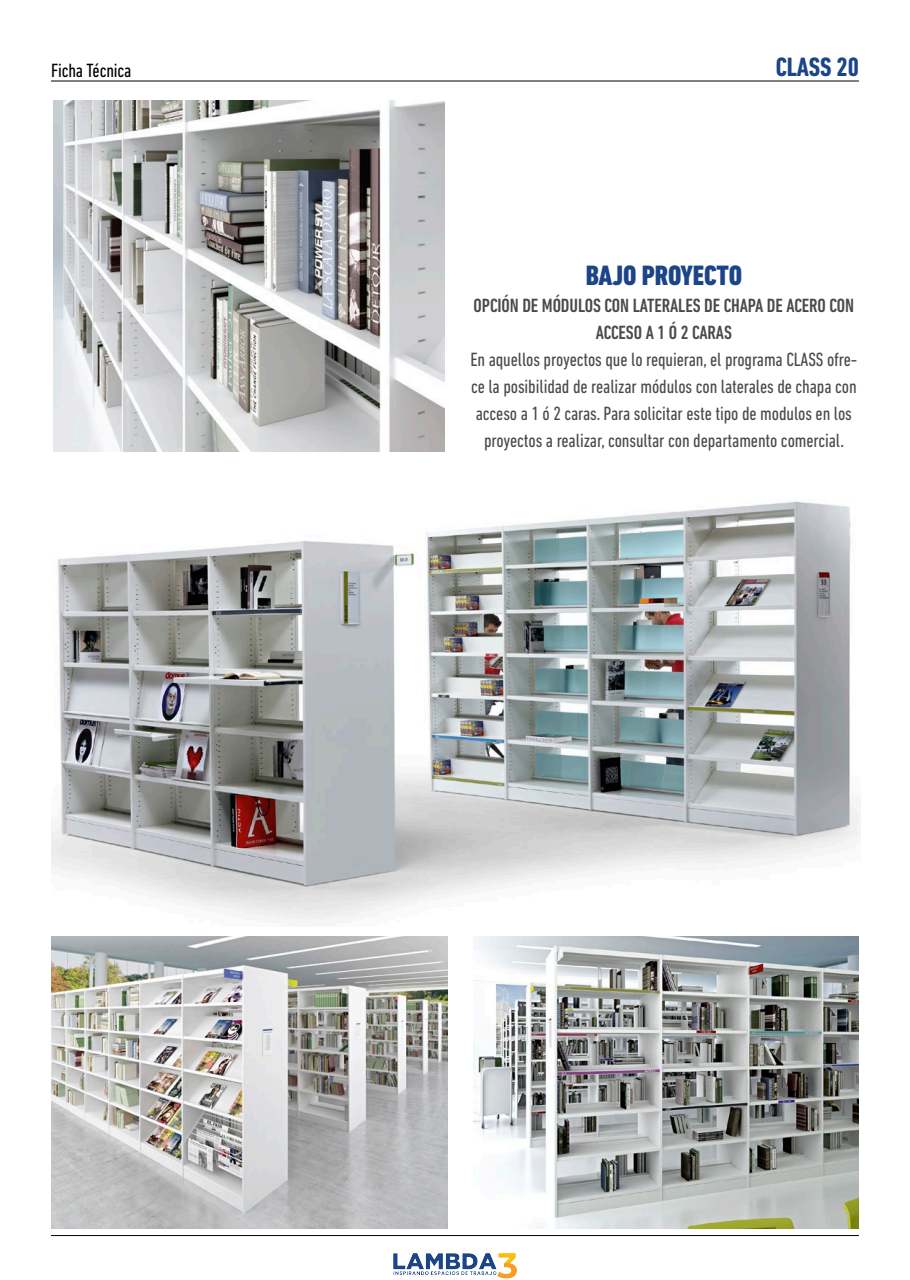
<style>
.page{position:relative;width:910px;height:1280px;background:#fff}
.page>*{position:absolute;margin:0;border:0;box-sizing:border-box;transform-origin:0 0}
.t1{font:800 condensed 28.5px "DIN Next LT Pro";letter-spacing:-.005em;color:#1b4489}
.t2{font:700 condensed 27px "DIN Next LT Pro";letter-spacing:-.005em;color:#1b4489}
.t3{font:condensed 19.5px/27px "DIN Next LT Pro";letter-spacing:-.005em;color:#4a4a49;text-align:center}
.t4{font:500 condensed 19.5px/27px "DIN Next LT Pro";letter-spacing:-.005em;color:#4a4a49;text-align:center}
.t5{font:condensed 19.5px "DIN Next LT Pro";letter-spacing:-.005em;color:#000}
</style>
<div class="page">
<hr style="left:51px;top:81px;width:808px;height:1px;background:#000">
<hr style="left:51px;top:1235px;width:808px;height:1px;background:#000">
<img style="left:51px;top:937px;width:397px;height:292px">
<img style="left:51px;top:501px;width:808px;height:420px">
<img style="left:54px;top:101px;width:391px;height:350px">
<img style="left:473px;top:937px;width:386px;height:292px">
<img style="left:393px;top:1253px;width:124px;height:26px">
<p class="t5" style="left:51px;top:59px;width:82px">Ficha Técnica</p>
<h2 class="t2" style="left:776px;top:51px;width:85px">CLASS 20</h2>
<h1 class="t1" style="left:586px;top:259px;width:158px">BAJO PROYECTO</h1>
<p class="t4" style="left:474px;top:291px;width:382px">OPCIÓN DE MÓDULOS CON LATERALES DE CHAPA DE ACERO CON<br>ACCESO A 1 Ó 2 CARAS</p>
<p class="t3" style="left:470px;top:345px;width:388px">En aquellos proyectos que lo requieran, el programa CLASS ofre&shy;ce la posibilidad de realizar módulos con laterales de chapa con acceso a 1 ó 2 caras. Para solicitar este tipo de modulos en los proyectos a realizar, consultar con departamento comercial.</p>
</div>
